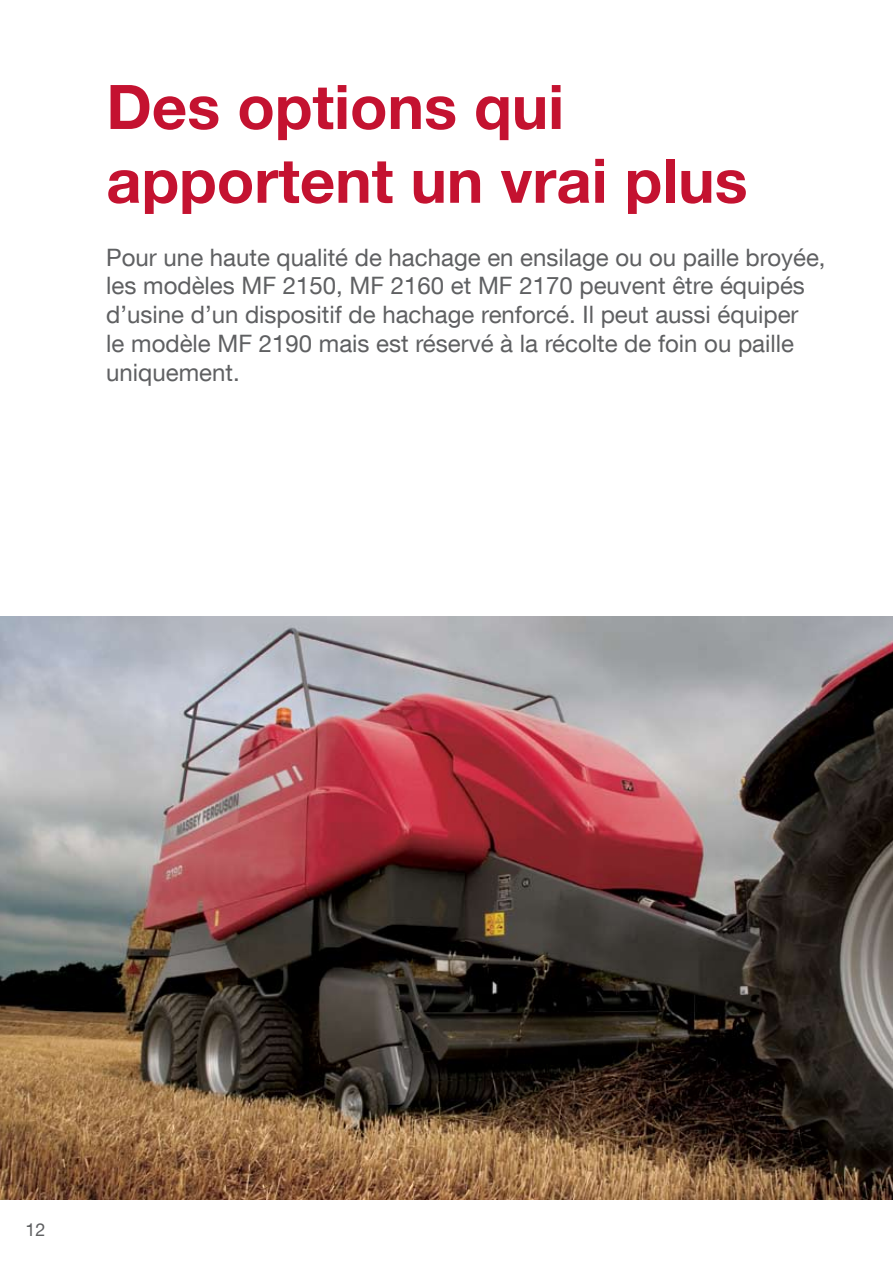
<style>
.page{position:relative;width:893px;height:1263px;background:#fff}
.page>*{position:absolute;margin:0;border:0;box-sizing:border-box;transform-origin:0 0}
.t1{font:700 61.5px/73.8px "Helvetica Neue LT Com";color:#c41230}
.t2{font:24px/28.8px "Helvetica Neue LT Com";color:#5f6062}
.t3{font:18px "Helvetica Neue LT Com";color:#5f6062}
</style>
<div class="page">
<img style="left:0;top:617px;width:893px;height:582px">
<h1 class="t1" style="left:106px;top:68px;width:643px">Des options qui apportent un vrai plus</h1>
<p class="t2" style="left:106px;top:242px;width:721px">Pour une haute qualité de hachage en ensilage ou ou paille broyée, les modèles MF 2150, MF 2160 et MF 2170 peuvent être équipés d’usine d’un dispositif de hachage renforcé. Il peut aussi équiper<br>le modèle MF 2190 mais est réservé à la récolte de foin ou paille uniquement.</p>
<p class="t3" style="left:26px;top:1218px;width:22px">12</p>
</div>
